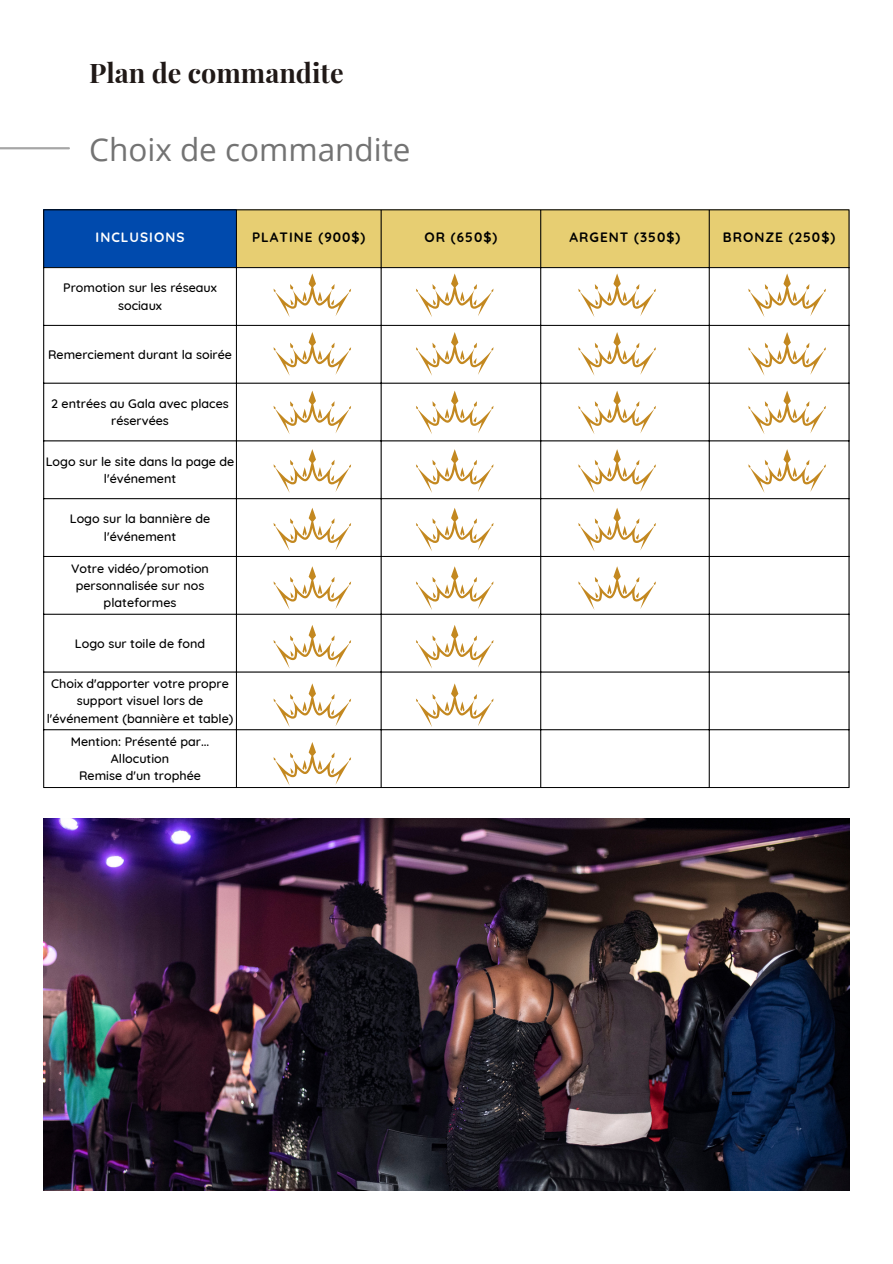
<style>
.page{position:relative;width:893px;height:1264px;background:#fff}
.page>*{position:absolute;margin:0;border:0;box-sizing:border-box;transform-origin:0 0}
.t1{font:31.5px "Open Sans";color:#737373}
.t2{font:700 27px "Playfair Display";color:#201917}
.t3{font:700 13.65px "Quicksand";letter-spacing:.075em;color:#000}
.t4{font:700 13.65px "Quicksand";letter-spacing:.075em;color:#fff}
.t5{font:500 12.6px/17.2px "Quicksand";color:#000;text-align:center}
</style>
<div class="page">
<div style="left:43px;top:209px;width:194px;height:59px;background:#004aad"></div>
<svg style="left:44px;top:268px;width:804px;height:519px"></svg>
<hr style="left:43px;top:210px;width:1px;height:577px;background:#000">
<hr style="left:236px;top:210px;width:1px;height:577px;background:#000">
<hr style="left:380px;top:210px;width:1px;height:577px;background:#000">
<hr style="left:540px;top:210px;width:1px;height:577px;background:#000">
<hr style="left:708px;top:210px;width:1px;height:577px;background:#000">
<hr style="left:848px;top:210px;width:1px;height:577px;background:#000">
<hr style="left:43px;top:209px;width:806px;height:1px;background:#000">
<hr style="left:43px;top:267px;width:806px;height:1px;background:#000">
<hr style="left:43px;top:325px;width:806px;height:1px;background:#000">
<hr style="left:43px;top:383px;width:806px;height:1px;background:#000">
<hr style="left:43px;top:440px;width:806px;height:1px;background:#000">
<hr style="left:43px;top:498px;width:806px;height:1px;background:#000">
<hr style="left:43px;top:556px;width:806px;height:1px;background:#000">
<hr style="left:43px;top:614px;width:806px;height:1px;background:#000">
<hr style="left:43px;top:671px;width:806px;height:1px;background:#000">
<hr style="left:43px;top:729px;width:806px;height:1px;background:#000">
<hr style="left:43px;top:787px;width:806px;height:1px;background:#000">
<svg style="left:236px;top:209px;width:613px;height:108px"></svg>
<svg style="left:273px;top:332px;width:78px;height:44px"></svg>
<svg style="left:416px;top:332px;width:77px;height:44px"></svg>
<svg style="left:578px;top:332px;width:78px;height:44px"></svg>
<svg style="left:748px;top:332px;width:77px;height:44px"></svg>
<svg style="left:273px;top:390px;width:78px;height:44px"></svg>
<svg style="left:416px;top:390px;width:77px;height:44px"></svg>
<svg style="left:578px;top:390px;width:78px;height:44px"></svg>
<svg style="left:748px;top:390px;width:77px;height:44px"></svg>
<svg style="left:273px;top:449px;width:78px;height:44px"></svg>
<svg style="left:416px;top:449px;width:77px;height:44px"></svg>
<svg style="left:578px;top:449px;width:78px;height:44px"></svg>
<svg style="left:273px;top:507px;width:78px;height:44px"></svg>
<svg style="left:416px;top:507px;width:77px;height:44px"></svg>
<svg style="left:578px;top:507px;width:78px;height:44px"></svg>
<svg style="left:273px;top:566px;width:78px;height:44px"></svg>
<svg style="left:416px;top:566px;width:77px;height:44px"></svg>
<svg style="left:273px;top:624px;width:78px;height:44px"></svg>
<svg style="left:416px;top:624px;width:77px;height:44px"></svg>
<svg style="left:273px;top:683px;width:78px;height:44px"></svg>
<svg style="left:273px;top:742px;width:78px;height:43px"></svg>
<svg style="left:416px;top:683px;width:77px;height:44px"></svg>
<svg style="left:578px;top:566px;width:78px;height:44px"></svg>
<svg style="left:748px;top:449px;width:77px;height:44px"></svg>
<img style="left:43px;top:819px;width:806px;height:371px">
<hr style="left:0;top:147px;width:69px;height:2px;background:#a6a6a6">
<p class="t2" style="left:89px;top:54px;width:256px">Plan de commandite</p>
<p class="t1" style="left:89px;top:127px;width:323px">Choix de commandite</p>
<p class="t4" style="left:96px;top:229px;width:90px">INCLUSIONS</p>
<p class="t3" style="left:252px;top:229px;width:115px">PLATINE (900$)</p>
<p class="t3" style="left:424px;top:229px;width:75px">OR (650$)</p>
<p class="t3" style="left:569px;top:229px;width:112px">ARGENT (350$)</p>
<p class="t3" style="left:722px;top:229px;width:114px">BRONZE (250$)</p>
<p class="t5" style="left:63px;top:279px;width:155px">Promotion sur les réseaux sociaux</p>
<p class="t5" style="left:48px;top:345px;width:185px">Remerciement durant la soirée</p>
<p class="t5" style="left:51px;top:394px;width:179px">2 entrées au Gala avec places réservées</p>
<p class="t5" style="left:46px;top:452px;width:190px">Logo sur le site dans la page de l'événement</p>
<p class="t5" style="left:70px;top:510px;width:142px">Logo sur la bannière de l'événement</p>
<p class="t5" style="left:71px;top:559px;width:139px">Votre vidéo/promotion personnalisée sur nos plateformes</p>
<p class="t5" style="left:75px;top:634px;width:132px">Logo sur toile de fond</p>
<p class="t5" style="left:47px;top:674px;width:188px">Choix d'apporter votre propre support visuel lors de l'événement (bannière et table)</p>
<p class="t5" style="left:71px;top:732px;width:140px">Mention: Présenté par...</p>
<p class="t5" style="left:111px;top:749px;width:60px">Allocution</p>
<p class="t5" style="left:79px;top:767px;width:123px">Remise d'un trophée</p>
</div>
